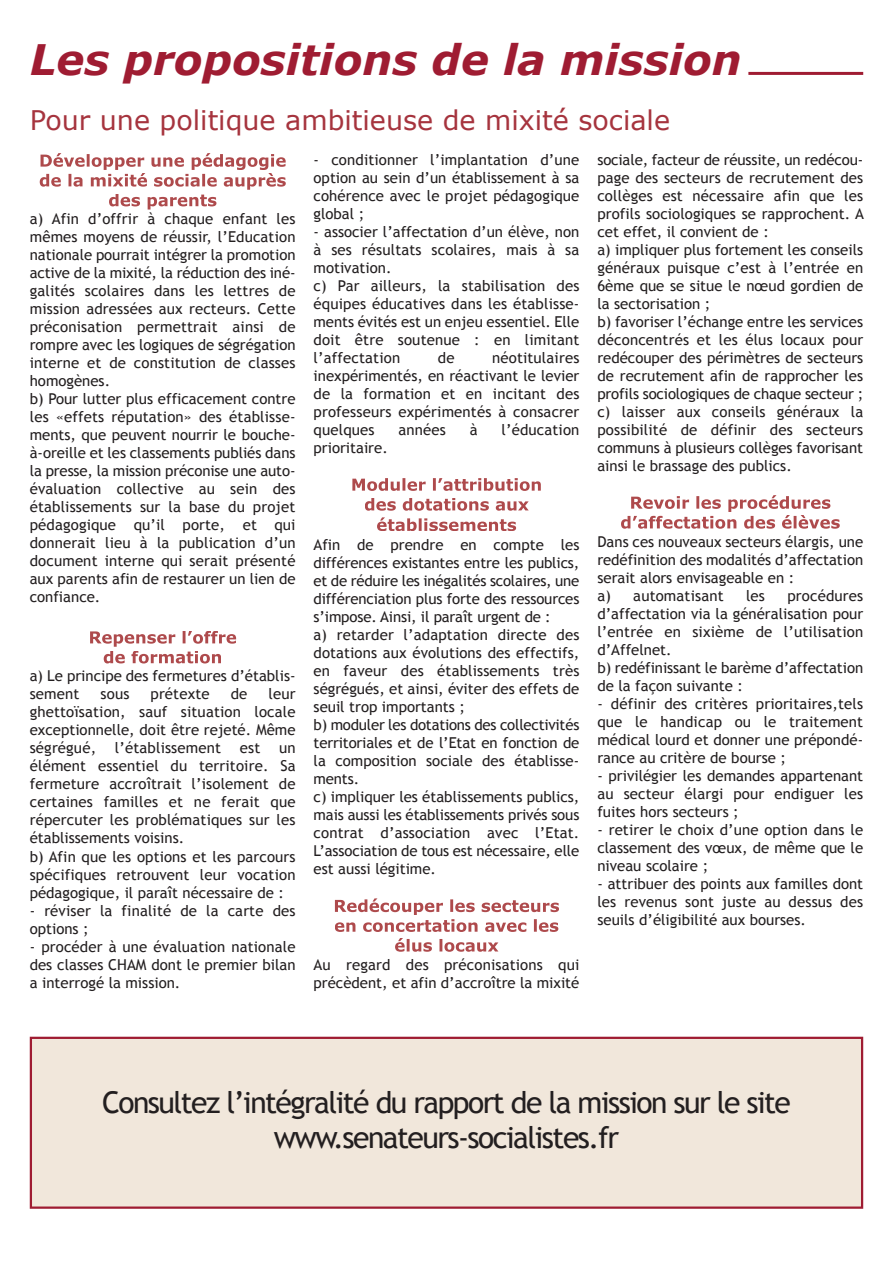
<style>
.page{position:relative;width:893px;height:1263px;background:#fff}
.page>*{position:absolute;margin:0;border:0;box-sizing:border-box;transform-origin:0 0}
.t1{font:italic 700 42px "Verdana";color:#9f1c32}
.t2{font:30px/34.5px "Trebuchet MS";letter-spacing:-.05em;color:#231f20;text-align:center}
.t3{font:27px "Verdana";color:#a6343e}
.t4{font:15px/18px "Trebuchet MS";color:#231f20}
</style>
<div class="page">
<svg style="left:40px;top:153px;width:107px;height:34px"></svg>
<svg style="left:109px;top:194px;width:68px;height:16px"></svg>
<svg style="left:90px;top:631px;width:92px;height:32px"></svg>
<svg style="left:352px;top:478px;width:109px;height:13px"></svg>
<svg style="left:365px;top:498px;width:74px;height:13px"></svg>
<svg style="left:377px;top:517px;width:71px;height:14px"></svg>
<svg style="left:335px;top:898px;width:76px;height:14px"></svg>
<svg style="left:335px;top:922px;width:80px;height:10px"></svg>
<svg style="left:395px;top:938px;width:77px;height:14px"></svg>
<svg style="left:631px;top:496px;width:107px;height:13px"></svg>
<svg style="left:621px;top:516px;width:69px;height:13px"></svg>
<div style="left:32px;top:1039px;width:829px;height:167px;background:#f1e7db"></div>
<div style="left:30px;top:1037px;width:833px;height:172px;border:2px solid #9f1c32"></div>
<hr style="left:748px;top:72px;width:115px;height:3px;background:#9f1c32">
<h1 class="t1" style="left:30px;top:32px;width:713px">Les propositions de la mission</h1>
<h3 class="t3" style="left:30px;top:103px;width:642px">Pour une politique ambitieuse de mixité sociale</h3>
<p class="t4" style="left:30px;top:210px;width:267px">a) Afin d’offrir à chaque enfant les mêmes moyens de réussir, l’Education nationale pourrait intégrer la promotion active de la mixité, la réduction des iné&shy;galités scolaires dans les lettres de mission adressées aux recteurs. Cette préconisation permettrait ainsi de rompre avec les logiques de ségrégation interne et de constitution de classes homogènes.<br>b) Pour lutter plus efficacement contre les «effets réputation» des établisse&shy;ments, que peuvent nourrir le bouche&shy;à-oreille et les classements publiés dans la presse, la mission préconise une auto&shy;évaluation collective au sein des établissements sur la base du projet pédagogique qu’il porte, et qui donnerait lieu à la publication d’un document interne qui serait présenté aux parents afin de restaurer un lien de confiance.</p>
<p class="t4" style="left:30px;top:667px;width:267px">a) Le principe des fermetures d’établis&shy;sement</p>
<p class="t4" style="left:101px;top:685px;width:30px">sous</p>
<p class="t4" style="left:150px;top:685px;width:61px">prétexte</p>
<p class="t4" style="left:231px;top:685px;width:18px">de</p>
<p class="t4" style="left:30px;top:685px;width:267px;text-indent:239px">leur ghettoïsation, sauf situation locale exceptionnelle, doit être rejeté. Même ségrégué, l’établissement est un élément essentiel du territoire. Sa fermeture accroîtrait l’isolement de certaines familles et ne ferait que répercuter les problématiques sur les établissements voisins.<br>b) Afin que les options et les parcours spécifiques retrouvent leur vocation pédagogique, il paraît nécessaire de :</p>
<p class="t4" style="left:30px;top:901px;width:267px">- réviser la finalité de la carte des options ;</p>
<p class="t4" style="left:30px;top:937px;width:267px;text-align:justify">- procéder à une évaluation nationale des classes CHAM dont le premier bilan a interrogé la mission.</p>
<p class="t4" style="left:314px;top:151px;width:267px;text-align:justify">- conditionner l’implantation d’une option au sein d’un établissement à sa cohérence avec le projet pédagogique global ;</p>
<p class="t4" style="left:314px;top:223px;width:267px">- associer l’affectation d’un élève, non à ses résultats scolaires, mais à sa motivation.<br>c) Par ailleurs, la stabilisation des équipes éducatives dans les établisse&shy;ments évités est un enjeu essentiel. Elle doit être soutenue : en limitant l’affectation</p>
<p class="t4" style="left:314px;top:349px;width:267px;text-align:justify;text-indent:179px">néotitulaires inexpérimentés, en réactivant le levier de la formation et en incitant des professeurs expérimentés à consacrer quelques</p>
<p class="t4" style="left:438px;top:349px;width:18px">de</p>
<p class="t4" style="left:398px;top:421px;width:49px">années</p>
<p class="t4" style="left:470px;top:421px;width:9px">à</p>
<p class="t4" style="left:501px;top:421px;width:79px">l’éducation</p>
<p class="t4" style="left:314px;top:439px;width:76px">prioritaire.</p>
<p class="t4" style="left:314px;top:536px;width:267px">Afin de prendre en compte les différences existantes entre les publics, et de réduire les inégalités scolaires, une différenciation plus forte des ressources s’impose. Ainsi, il paraît urgent de :<br>a) retarder l’adaptation directe des dotations aux évolutions des effectifs, en faveur des établissements très ségrégués, et ainsi, éviter des effets de seuil trop importants ;<br>b) moduler les dotations des collectivités territoriales et de l’Etat en fonction de la composition sociale des établisse&shy;ments.<br>c) impliquer les établissements publics, mais aussi les établissements privés sous contrat d’association avec l’Etat.<br>L’association de tous est nécessaire, elle est aussi légitime.</p>
<p class="t4" style="left:314px;top:955px;width:267px">Au regard des préconisations qui précèdent, et afin d’accroître la mixité</p>
<p class="t4" style="left:597px;top:151px;width:268px">sociale, facteur de réussite, un redécou&shy;page des secteurs de recrutement des collèges est nécessaire afin que les profils sociologiques se rapprochent. A cet effet, il convient de :<br>a) impliquer plus fortement les conseils généraux puisque c’est à l’entrée en 6ème que se situe le nœud gordien de la sectorisation ;<br>b) favoriser l’échange entre les services déconcentrés et les élus locaux pour redécouper des périmètres de secteurs de recrutement afin de rapprocher les profils sociologiques de chaque secteur ; c) laisser aux conseils généraux la possibilité de définir des secteurs communs à plusieurs collèges favorisant ainsi le brassage des publics.</p>
<p class="t4" style="left:597px;top:532px;width:267px">Dans ces nouveaux secteurs élargis, une redéfinition des modalités d’affectation serait alors envisageable en :<br>a) automatisant</p>
<p class="t4" style="left:597px;top:586px;width:267px;text-indent:190px">procédures d’affectation via la généralisation pour l’entrée en sixième de l’utilisation d’Affelnet.<br>b) redéfinissant le barème d’affectation de la façon suivante :</p>
<p class="t4" style="left:597px;top:694px;width:267px;text-align:justify">- définir des critères prioritaires,tels que le handicap ou le traitement médical lourd et donner une prépondé&shy;rance au critère de bourse ;</p>
<p class="t4" style="left:597px;top:766px;width:267px;text-align:justify">- privilégier les demandes appartenant au secteur élargi pour endiguer les fuites hors secteurs ;</p>
<p class="t4" style="left:597px;top:820px;width:267px;text-align:justify">- retirer le choix d’une option dans le classement des vœux, de même que le niveau scolaire ;</p>
<p class="t4" style="left:597px;top:874px;width:267px;text-align:justify">- attribuer des points aux familles dont les revenus sont juste au dessus des seuils d’éligibilité aux bourses.</p>
<p class="t4" style="left:746px;top:586px;width:20px">les</p>
<h2 class="t2" style="left:102px;top:1085px;width:690px">Consultez l’intégralité du rapport de la mission sur le site www.senateurs-socialistes.fr</h2>
</div>
